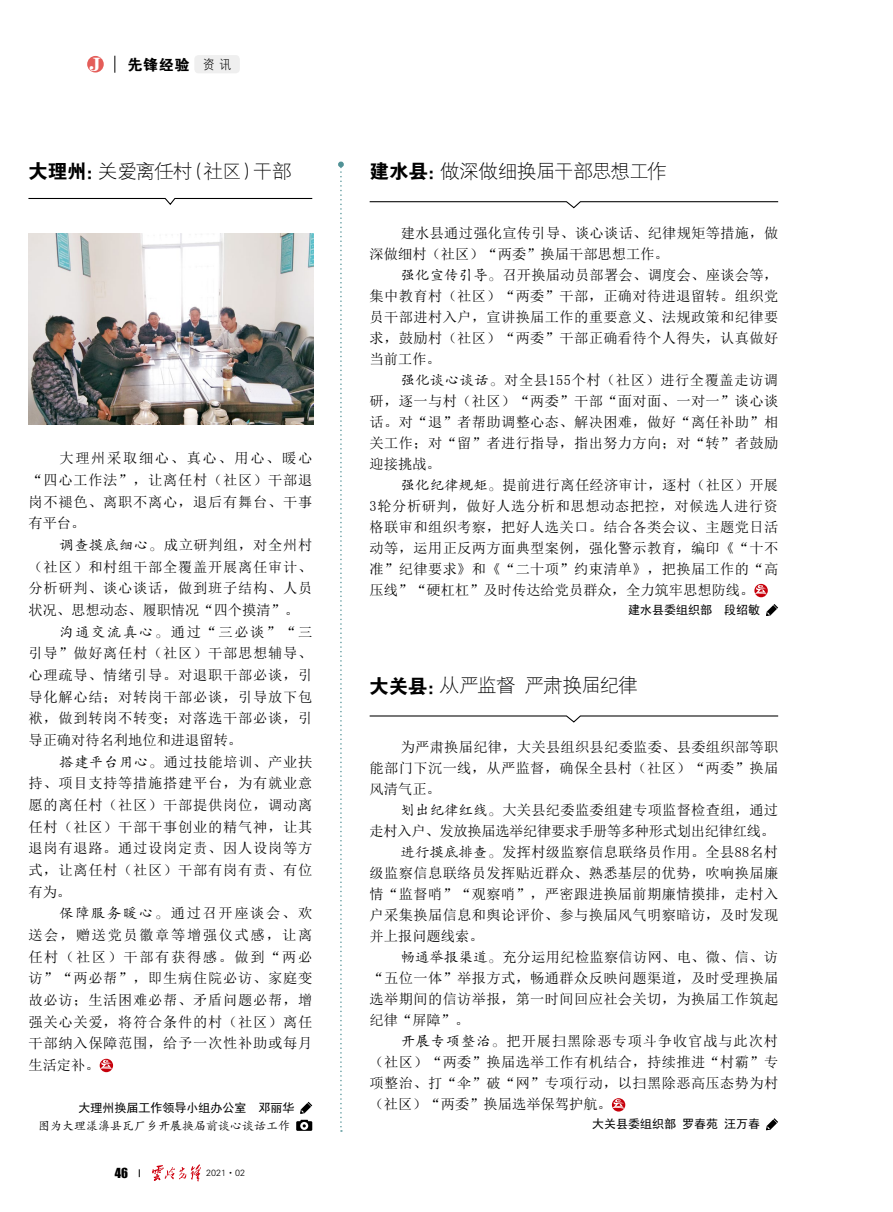
<style>
.page{position:relative;width:893px;height:1212px;background:#fff}
.page>*{position:absolute;margin:0;border:0;box-sizing:border-box;transform-origin:0 0}
.t1{font:19.5px "FZXDXK GBK1 0";letter-spacing:-.025em;color:#000}
.t2{font:19.35px "FZCSK GBK1 0";color:#fff}
.t3{font:15px "FZDHTK GBK1 0";color:#000}
.t4{font:14.25px/21px "Sim Sun";letter-spacing:.025em;color:#000;text-align:justify}
.t5{font:14.25px "Sim Sun";letter-spacing:.05em;color:#000}
.t6{font:14.25px "Sim Sun";color:#000}
.t7{font:14.25px "Sim Sun";letter-spacing:.115em;color:#000}
.t8{font:14.25px "Sim Sun";letter-spacing:.045em;color:#000}
.t9{font:14.25px "Sim Sun";letter-spacing:-.02em;color:#000}
.t10{font:14.25px "Sim Sun";letter-spacing:.06em;color:#000}
.t11{font:12.75px "Impact";color:#000}
.t12{font:12px "Sim Hei";color:#000}
.t13{font:12px "FZKTK GBK1 0";color:#000}
.t14{font:9px "FZXH1 K GBK1 0";color:#000}
.s1{font-family:"FZXH1 K GBK1 0";font-size:13.5px}
.s2{font-family:"FZDHTK GBK1 0"}
.s3{font-family:"FZKTK GBK1 0"}
</style>
<div class="page">
<svg style="left:152px;top:1164px;width:49px;height:17px"></svg>
<svg style="left:115px;top:56px;width:1px;height:17px"></svg>
<div style="left:87px;top:56px;width:17px;height:16px;background:#e45d59;border-radius:50%"></div>
<div style="left:194px;top:55px;width:46px;height:18px;background:#efefef;border-radius:4px"></div>
<svg style="left:369px;top:201px;width:410px;height:8px"></svg>
<svg style="left:754px;top:584px;width:14px;height:13px"></svg>
<svg style="left:755px;top:585px;width:12px;height:9px"></svg>
<svg style="left:766px;top:604px;width:12px;height:12px"></svg>
<svg style="left:369px;top:715px;width:410px;height:8px"></svg>
<div style="left:612px;top:1098px;width:13px;height:13px;background:#c7000b;border-radius:50%"></div>
<svg style="left:612px;top:1099px;width:12px;height:10px"></svg>
<svg style="left:766px;top:1118px;width:12px;height:12px"></svg>
<svg style="left:338px;top:162px;width:6px;height:970px"></svg>
<svg style="left:28px;top:197px;width:285px;height:8px"></svg>
<img style="left:28px;top:234px;width:285px;height:191px">
<svg style="left:100px;top:1059px;width:13px;height:13px"></svg>
<svg style="left:100px;top:1060px;width:12px;height:9px"></svg>
<svg style="left:300px;top:1102px;width:12px;height:12px"></svg>
<svg style="left:296px;top:1120px;width:16px;height:11px"></svg>
<h2 class="t2" style="left:89px;top:53px;width:12px">J</h2>
<p class="t3" style="left:128px;top:56px;width:105px">先锋经验 <span class="s1">资 讯</span></p>
<h1 class="t1" style="left:28px;top:161px;width:265px"><span class="s2">大理州：</span>关爱离任村（社区）干部</h1>
<p class="t4" style="left:28px;top:447px;width:285px;line-height:21.6px;text-indent:31px">大理州采取细心、真心、用心、暖心“四心工作法”，让离任村（社区）干部退岗不褪色、离职不离心，退后有舞台、干事有平台。</p>
<p class="t8" style="left:59px;top:538px;width:254px"><span class="s3">调查摸底细心。</span>成立研判组，对全州村</p>
<p class="t5" style="left:28px;top:559px;width:285px">（社区）和村组干部全覆盖开展离任审计、</p>
<p class="t5" style="left:28px;top:581px;width:285px">分析研判、谈心谈话，做到班子结构、人员</p>
<p class="t6" style="left:28px;top:603px;width:272px">状况、思想动态、履职情况“四个摸清”。</p>
<p class="t4" style="left:59px;top:621px;width:254px"><span class="s3">沟通交流真心。</span>通过“三必谈”“三</p>
<p class="t5" style="left:28px;top:646px;width:285px">引导”做好离任村（社区）干部思想辅导、</p>
<p class="t5" style="left:28px;top:668px;width:285px">心理疏导、情绪引导。对退职干部必谈，引</p>
<p class="t5" style="left:28px;top:689px;width:285px">导化解心结；对转岗干部必谈，引导放下包</p>
<p class="t5" style="left:28px;top:711px;width:285px">袱，做到转岗不转变；对落选干部必谈，引</p>
<p class="t6" style="left:28px;top:733px;width:215px">导正确对待名利地位和进退留转。</p>
<p class="t8" style="left:59px;top:754px;width:254px"><span class="s3">搭建平台用心。</span>通过技能培训、产业扶</p>
<p class="t5" style="left:28px;top:776px;width:285px">持、项目支持等措施搭建平台，为有就业意</p>
<p class="t5" style="left:28px;top:798px;width:285px">愿的离任村（社区）干部提供岗位，调动离</p>
<p class="t5" style="left:28px;top:819px;width:285px">任村（社区）干部干事创业的精气神，让其</p>
<p class="t5" style="left:28px;top:841px;width:285px">退岗有退路。通过设岗定责、因人设岗等方</p>
<p class="t5" style="left:28px;top:863px;width:285px">式，让离任村（社区）干部有岗有责、有位</p>
<p class="t4" style="left:28px;top:881px;width:44px">有为。</p>
<p class="t7" style="left:59px;top:906px;width:254px"><span class="s3">保障服务暖心。</span>通过召开座谈会、欢</p>
<p class="t7" style="left:28px;top:928px;width:285px">送会，赠送党员徽章等增强仪式感，让离</p>
<p class="t7" style="left:28px;top:949px;width:285px">任村（社区）干部有获得感。做到“两必</p>
<p class="t5" style="left:28px;top:971px;width:285px">访”“两必帮”，即生病住院必访、家庭变</p>
<p class="t5" style="left:28px;top:993px;width:285px">故必访；生活困难必帮、矛盾问题必帮，增</p>
<p class="t5" style="left:28px;top:1014px;width:285px">强关心关爱，将符合条件的村（社区）离任</p>
<p class="t5" style="left:28px;top:1036px;width:285px">干部纳入保障范围，给予一次性补助或每月</p>
<p class="t4" style="left:28px;top:1054px;width:73px">生活定补。</p>
<p class="t12" style="left:78px;top:1102px;width:217px">大理州换届工作领导小组办公室 邓丽华</p>
<p class="t13" style="left:38px;top:1120px;width:253px">图为大理漾濞县瓦厂乡开展换届前谈心谈话工作</p>
<p class="t11" style="left:115px;top:1163px;width:15px">46</p>
<p class="t14" style="left:206px;top:1168px;width:40px">2021·02</p>
<h1 class="t1" style="left:370px;top:161px;width:299px"><span class="s2">建水县：</span>做深做细换届干部思想工作</h1>
<p class="t4" style="left:370px;top:222px;width:410px;text-indent:31px">建水县通过强化宣传引导、谈心谈话、纪律规矩等措施，做深做细村（社区）“两委”换届干部思想工作。</p>
<p class="t4" style="left:370px;top:264px;width:410px;text-indent:31px"><span class="s3">强化宣传引导。</span>召开换届动员部署会、调度会、座谈会等，集中教育村（社区）“两委”干部，正确对待进退留转。组织党员干部进村入户，宣讲换届工作的重要意义、法规政策和纪律要求，鼓励村（社区）“两委”干部正确看待个人得失，认真做好当前工作。</p>
<p class="t4" style="left:370px;top:369px;width:410px;text-indent:31px"><span class="s3">强化谈心谈话。</span>对全县155个村（社区）进行全覆盖走访调研，逐一与村（社区）“两委”干部“面对面、一对一”谈心谈话。对“退”者帮助调整心态、解决困难，做好“离任补助”相关工作；对“留”者进行指导，指出努力方向；对“转”者鼓励迎接挑战。</p>
<p class="t4" style="left:370px;top:474px;width:410px;text-indent:31px"><span class="s3">强化纪律规矩。</span>提前进行离任经济审计，逐村（社区）开展3轮分析研判，做好人选分析和思想动态把控，对候选人进行资格联审和组织考察，把好人选关口。结合各类会议、主题党日活动等，运用正反两方面典型案例，强化警示教育，编印《“十不准”纪律要求》和《“二十项”约束清单》，把换届工作的“高压线”“硬杠杠”及时传达给党员群众，全力筑牢思想防线。</p>
<p class="t12" style="left:628px;top:604px;width:133px">建水县委组织部 段绍敏</p>
<h1 class="t1" style="left:370px;top:675px;width:270px"><span class="s2">大关县：</span>从严监督 严肃换届纪律</h1>
<p class="t4" style="left:370px;top:737px;width:410px;text-indent:31px">为严肃换届纪律，大关县组织县纪委监委、县委组织部等职能部门下沉一线，从严监督，确保全县村（社区）“两委”换届风清气正。</p>
<p class="t4" style="left:401px;top:800px;width:379px"><span class="s3">划出纪律红线。</span>大关县纪委监委组建专项监督检查组，通过</p>
<p class="t9" style="left:370px;top:824px;width:407px">走村入户、发放换届选举纪律要求手册等多种形式划出纪律红线。</p>
<p class="t4" style="left:401px;top:842px;width:379px"><span class="s3">进行摸底排查。</span>发挥村级监察信息联络员作用。全县88名村</p>
<p class="t4" style="left:370px;top:863px;width:410px">级监察信息联络员发挥贴近群众、熟悉基层的优势，吹响换届廉</p>
<p class="t4" style="left:370px;top:884px;width:410px">情“监督哨”“观察哨”，严密跟进换届前期廉情摸排，走村入</p>
<p class="t4" style="left:370px;top:905px;width:410px">户采集换届信息和舆论评价、参与换届风气明察暗访，及时发现</p>
<p class="t6" style="left:370px;top:929px;width:115px">并上报问题线索。</p>
<p class="t4" style="left:401px;top:947px;width:379px"><span class="s3">畅通举报渠道。</span>充分运用纪检监察信访网、电、微、信、访</p>
<p class="t4" style="left:370px;top:968px;width:410px">“五位一体”举报方式，畅通群众反映问题渠道，及时受理换届</p>
<p class="t4" style="left:370px;top:989px;width:410px">选举期间的信访举报，第一时间回应社会关切，为换届工作筑起</p>
<p class="t4" style="left:370px;top:1010px;width:101px">纪律“屏障”。</p>
<p class="t10" style="left:401px;top:1034px;width:379px"><span class="s3">开展专项整治。</span>把开展扫黑除恶专项斗争收官战与此次村</p>
<p class="t4" style="left:370px;top:1052px;width:410px">（社区）“两委”换届选举工作有机结合，持续推进“村霸”专</p>
<p class="t4" style="left:370px;top:1073px;width:410px">项整治、打“伞”破“网”专项行动，以扫黑除恶高压态势为村</p>
<p class="t6" style="left:370px;top:1097px;width:244px">（社区）“两委”换届选举保驾护航。</p>
<p class="t12" style="left:592px;top:1118px;width:169px">大关县委组织部 罗春苑 汪万春</p>
</div>
